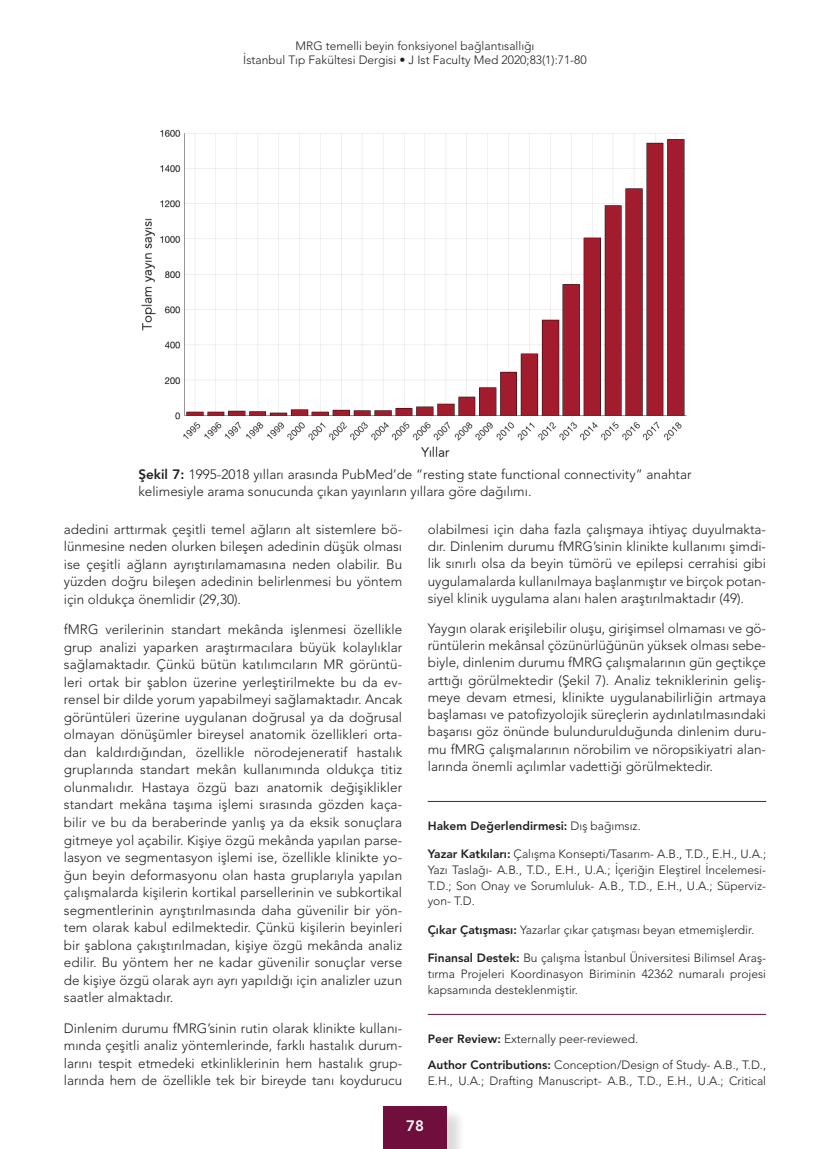
<style>
.page{position:relative;width:830px;height:1149px;background:#fff}
.page>*{position:absolute;margin:0;border:0;box-sizing:border-box;transform-origin:0 0}
.t1{font:800 15px "Avenir LT Std";color:#fff}
.t2{font:300 13.5px/17.5px "Avenir LT Std";color:#231f20;text-align:justify}
.t3{font:300 12px/15.8px "Avenir LT Std";color:#231f20;text-align:justify}
.t4{font:800 12px "Avenir LT Std";color:#231f20}
.s1{font-weight:800}
.s2{font-weight:300}
</style>
<div class="page">
<div style="left:385px;top:1108px;width:80px;height:40px;background:#231f20;opacity:.16"></div>
<div style="left:383px;top:1106px;width:63px;height:42px;background:#700f3d"></div>
<hr style="left:427px;top:800px;width:338px;height:1px;background:#700f3d">
<hr style="left:427px;top:1013px;width:338px;height:1px;background:#700f3d">
<img style="left:141px;top:129px;width:546px;height:329px">
<p class="t3" style="left:243px;top:39px;width:345px;line-height:14.4px;text-align:center">MRG temelli beyin fonksiyonel bağlantısallığı<br>İstanbul Tıp Fakültesi Dergisi • J Ist Faculty Med 2020;83(1):71-80</p>
<p class="t2" style="left:138px;top:465px;width:554px"><span class="s1">Şekil 7:</span> 1995-2018 yılları arasında PubMed’de “resting state functional connectivity” anahtar kelimesiyle arama sonucunda çıkan yayınların yıllara göre dağılımı.</p>
<p class="t2" style="left:64px;top:520px;width:340px">adedini arttırmak çeşitli temel ağların alt sistemlere bö&shy;lünmesine neden olurken bileşen adedinin düşük olması ise çeşitli ağların ayrıştırılamamasına neden olabilir. Bu yüzden doğru bileşen adedinin belirlenmesi bu yöntem için oldukça önemlidir (29,30).</p>
<p class="t2" style="left:64px;top:620px;width:340px">fMRG verilerinin standart mekânda işlenmesi özellikle grup analizi yaparken araştırmacılara büyük kolaylıklar sağlamaktadır. Çünkü bütün katılımcıların MR görüntü&shy;leri ortak bir şablon üzerine yerleştirilmekte bu da ev&shy;rensel bir dilde yorum yapabilmeyi sağlamaktadır. Ancak görüntüleri üzerine uygulanan doğrusal ya da doğrusal olmayan dönüşümler bireysel anatomik özellikleri orta&shy;dan kaldırdığından, özellikle nörodejeneratif hastalık gruplarında standart mekân kullanımında oldukça titiz olunmalıdır. Hastaya özgü bazı anatomik değişiklikler standart mekâna taşıma işlemi sırasında gözden kaça&shy;bilir ve bu da beraberinde yanlış ya da eksik sonuçlara gitmeye yol açabilir. Kişiye özgü mekânda yapılan parse&shy;lasyon ve segmentasyon işlemi ise, özellikle klinikte yo&shy;ğun beyin deformasyonu olan hasta gruplarıyla yapılan çalışmalarda kişilerin kortikal parsellerinin ve subkortikal segmentlerinin ayrıştırılmasında daha güvenilir bir yön&shy;tem olarak kabul edilmektedir. Çünkü kişilerin beyinleri bir şablona çakıştırılmadan, kişiye özgü mekânda analiz edilir. Bu yöntem her ne kadar güvenilir sonuçlar verse de kişiye özgü olarak ayrı ayrı yapıldığı için analizler uzun saatler almaktadır.</p>
<p class="t2" style="left:64px;top:1018px;width:340px">Dinlenim durumu fMRG’sinin rutin olarak klinikte kullanı&shy;mında çeşitli analiz yöntemlerinde, farklı hastalık durum&shy;larını tespit etmedeki etkinliklerinin hem hastalık grup&shy;larında hem de özellikle tek bir bireyde tanı koydurucu</p>
<p class="t2" style="left:427px;top:520px;width:340px">olabilmesi için daha fazla çalışmaya ihtiyaç duyulmakta&shy;dır. Dinlenim durumu fMRG’sinin klinikte kullanımı şimdi&shy;lik sınırlı olsa da beyin tümörü ve epilepsi cerrahisi gibi uygulamalarda kullanılmaya başlanmıştır ve birçok potan&shy;siyel klinik uygulama alanı halen araştırılmaktadır (49).</p>
<p class="t2" style="left:427px;top:619px;width:340px">Yaygın olarak erişilebilir oluşu, girişimsel olmaması ve gö&shy;rüntülerin mekânsal çözünürlüğünün yüksek olması sebe&shy;biyle, dinlenim durumu fMRG çalışmalarının gün geçtikçe arttığı görülmektedir (Şekil 7). Analiz tekniklerinin geliş&shy;meye devam etmesi, klinikte uygulanabilirliğin artmaya başlaması ve patofizyolojik süreçlerin aydınlatılmasındaki başarısı göz önünde bulundurulduğunda dinlenim duru&shy;mu fMRG çalışmalarının nörobilim ve nöropsikiyatri alan&shy;larında önemli açılımlar vadettiği görülmektedir.</p>
<p class="t4" style="left:427px;top:818px;width:214px">Hakem Değerlendirmesi: <span class="s2">Dış bağımsız.</span></p>
<p class="t3" style="left:427px;top:845px;width:340px"><span class="s1">Yazar Katkıları:</span> Çalışma Konsepti/Tasarım- A.B., T.D., E.H., U.A.; Yazı Taslağı- A.B., T.D., E.H., U.A.; İçeriğin Eleştirel İncelemesi-T.D.; Son Onay ve Sorumluluk- A.B., T.D., E.H., U.A.; Süperviz&shy;yon- T.D.</p>
<p class="t3" style="left:427px;top:921px;width:328px"><span class="s1">Çıkar Çatışması:</span> Yazarlar çıkar çatışması beyan etmemişlerdir.</p>
<p class="t3" style="left:427px;top:950px;width:340px"><span class="s1">Finansal Destek:</span> Bu çalışma İstanbul Üniversitesi Bilimsel Araş&shy;tırma Projeleri Koordinasyon Biriminin 42362 numaralı projesi kapsamında desteklenmiştir.</p>
<p class="t3" style="left:427px;top:1024px;width:340px;line-height:26.4px"><span class="s1">Peer Review:</span> Externally peer-reviewed.<br><span class="s1">Author Contributions:</span> Conception/Design of Study- A.B., T.D.,</p>
<p class="t3" style="left:427px;top:1072px;width:340px">E.H., U.A.; Drafting Manuscript- A.B., T.D., E.H., U.A.; Critical</p>
<p class="t1" style="left:406px;top:1115px;width:19px">78</p>
</div>
